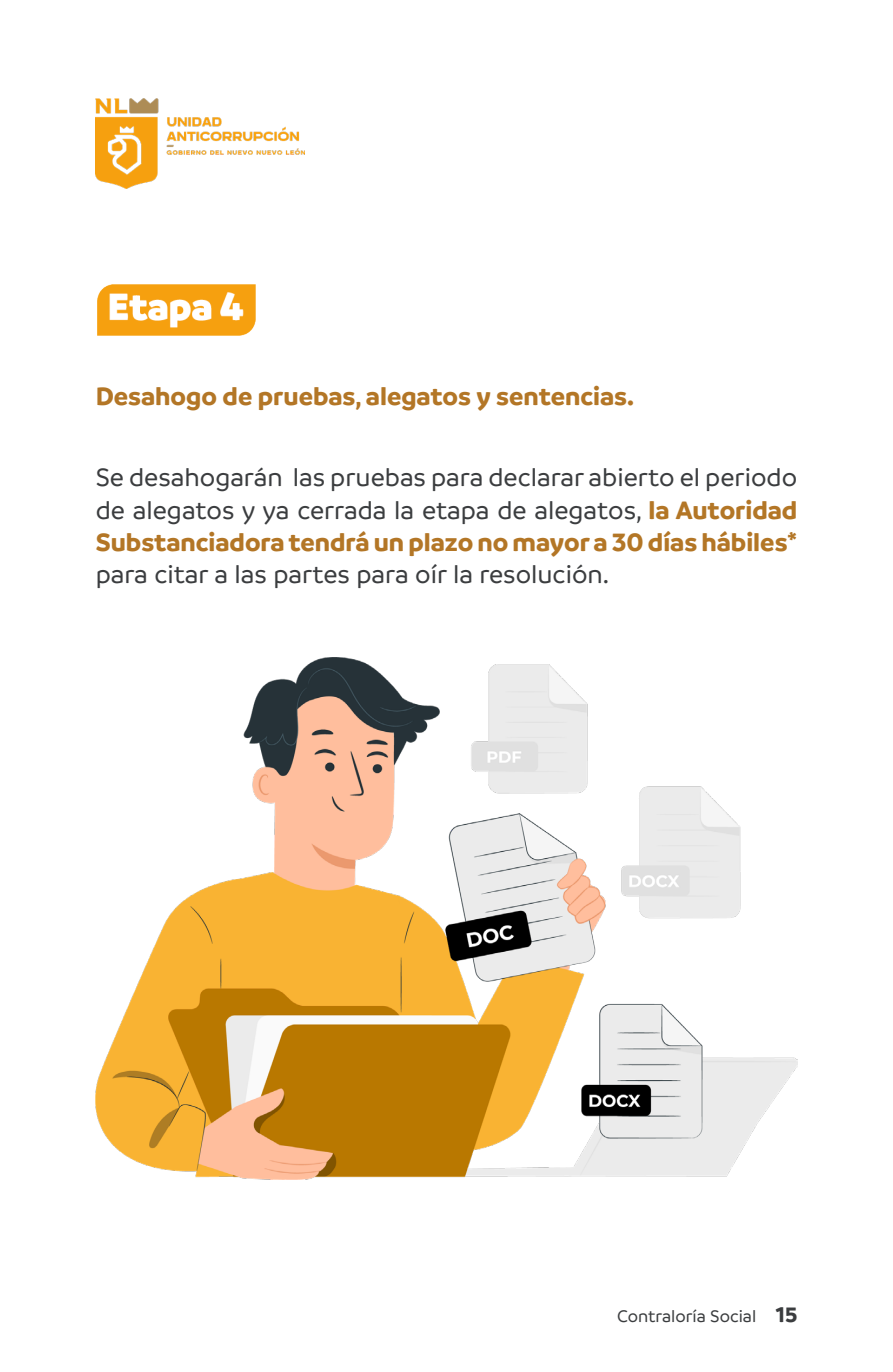
<style>
.page{position:relative;width:893px;height:1372px;background:#fff}
.page>*{position:absolute;margin:0;border:0;box-sizing:border-box;transform-origin:0 0}
.t1{font:500 27px/32.4px "Branding SF";color:#3b3d3f;text-align:justify}
.t2{font:700 27px "Branding SF";color:#b37626}
.t3{font:500 18px "Branding SF";color:#3b3d3f}
.s1{font-weight:700;color:#b37626}
.s2{font-weight:700;font-size:22.5px}
</style>
<div class="page">
<img style="left:97px;top:285px;width:158px;height:50px">
<img style="left:96px;top:99px;width:208px;height:89px">
<img style="left:96px;top:657px;width:701px;height:522px">
<p class="t2" style="left:96px;top:381px;width:540px">Desahogo de pruebas, alegatos y sentencias.</p>
<p class="t1" style="left:96px;top:461px;width:703px">Se desahogarán las pruebas para declarar abierto el periodo de alegatos y ya cerrada la etapa de alegatos, <span class="s1">la Autoridad Substanciadora tendrá un plazo no mayor a 30 días hábiles* </span>para citar a las partes para oír la resolución.</p>
<p class="t3" style="left:617px;top:1306px;width:182px">Contraloría Social <span class="s2">15</span></p>
</div>
